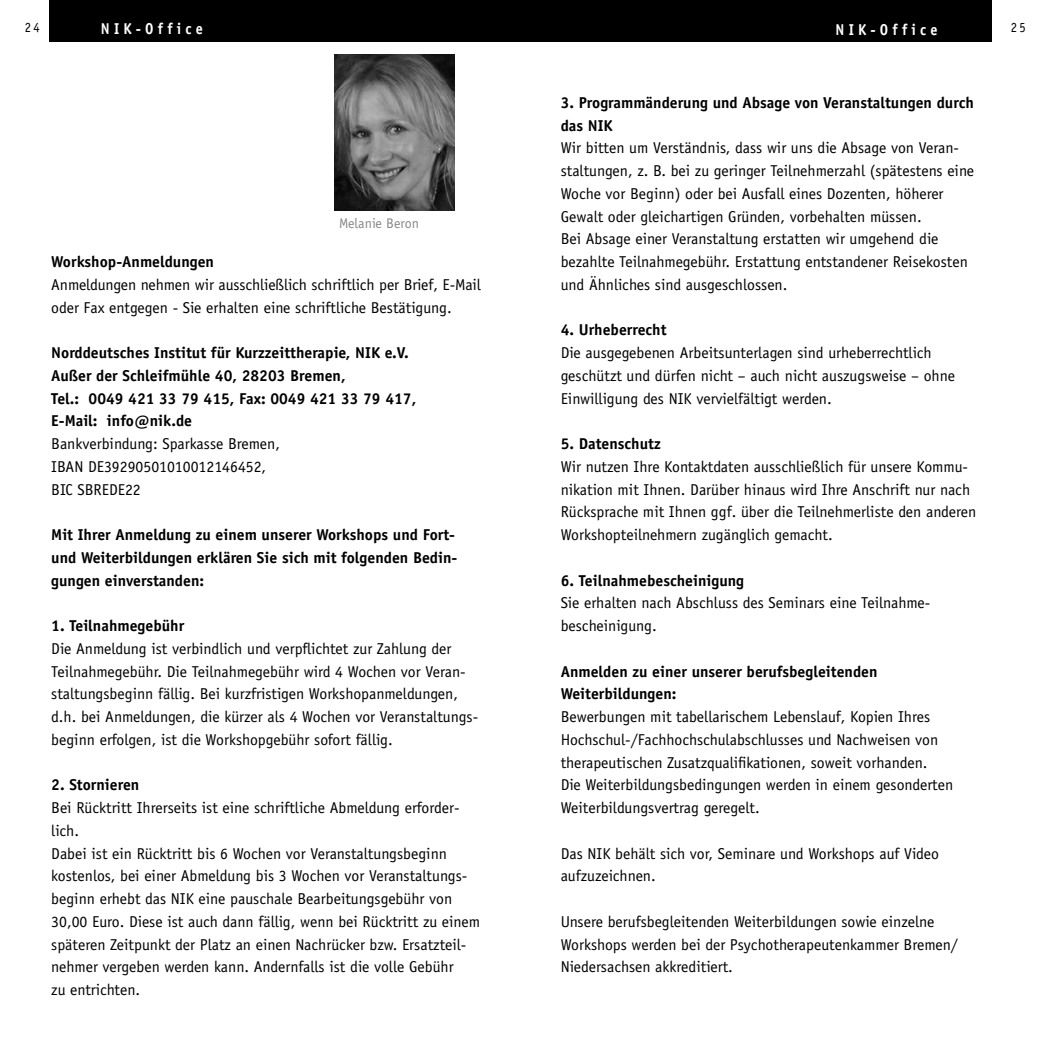
<style>
.page{position:relative;width:1042px;height:1042px;background:#fff}
.page>*{position:absolute;margin:0;border:0;box-sizing:border-box;transform-origin:0 0}
.t1{font:15.75px/22.8px "Officina Sans";color:#000}
.t2{font:700 15.75px/22.8px "Officina Sans";color:#000}
.t3{font:700 15.75px "Officina Sans";letter-spacing:.3em;color:#fff;scale:.9 1}
.t4{font:14px "Officina Sans";color:#87888a}
.t5{font:14px "Officina Sans";color:#000;scale:.9 1}
</style>
<div class="page">
<div style="left:50px;top:0;width:942px;height:42px;background:#000"></div>
<img style="left:334px;top:55px;width:120px;height:156px">
<p class="t5" style="left:25px;top:19px;width:18px">24</p>
<p class="t3" style="left:100px;top:16px;width:115px">NIK-Office</p>
<p class="t5" style="left:1010px;top:19px;width:18px">25</p>
<p class="t3" style="left:101px;top:19px;width:115px">NIK-Office</p>
<p class="t3" style="left:835px;top:20px;width:115px">NIK-Office</p>
<p class="t4" style="left:339px;top:215px;width:81px">Melanie Beron</p>
<p class="t2" style="left:51px;top:250px;width:164px">Workshop-Anmeldungen</p>
<p class="t1" style="left:51px;top:273px;width:431px">Anmeldungen nehmen wir ausschließlich schriftlich per Brief, E-Mail oder Fax entgegen - Sie erhalten eine schriftliche Bestätigung.</p>
<p class="t2" style="left:51px;top:341px;width:366px">Norddeutsches Institut für Kurzzeittherapie, NIK e.V.<br>Außer der Schleifmühle 40, 28203 Bremen,<br>Tel.: 0049 421 33 79 415, Fax: 0049 421 33 79 417, E-Mail: info@nik.de</p>
<p class="t1" style="left:51px;top:432px;width:230px">Bankverbindung: Sparkasse Bremen,<br>IBAN DE39290501010012146452,<br>BIC SBREDE22</p>
<p class="t2" style="left:51px;top:523px;width:408px">Mit Ihrer Anmeldung zu einem unserer Workshops und Fort&shy;und Weiterbildungen erklären Sie sich mit folgenden Bedin&shy;gungen einverstanden:</p>
<p class="t2" style="left:51px;top:614px;width:134px">1. Teilnahmegebühr</p>
<p class="t1" style="left:51px;top:637px;width:428px">Die Anmeldung ist verbindlich und verpflichtet zur Zahlung der Teilnahmegebühr. Die Teilnahmegebühr wird 4 Wochen vor Veran&shy;staltungsbeginn fällig. Bei kurzfristigen Workshopanmeldungen, d.h. bei Anmeldungen, die kürzer als 4 Wochen vor Veranstaltungs&shy;beginn erfolgen, ist die Workshopgebühr sofort fällig.</p>
<p class="t2" style="left:51px;top:773px;width:90px">2. Stornieren</p>
<p class="t1" style="left:51px;top:796px;width:430px">Bei Rücktritt Ihrerseits ist eine schriftliche Abmeldung erforder&shy;lich.<br>Dabei ist ein Rücktritt bis 6 Wochen vor Veranstaltungsbeginn kostenlos, bei einer Abmeldung bis 3 Wochen vor Veranstaltungs&shy;beginn erhebt das NIK eine pauschale Bearbeitungsgebühr von 30,00 Euro. Diese ist auch dann fällig, wenn bei Rücktritt zu einem späteren Zeitpunkt der Platz an einen Nachrücker bzw. Ersatzteil&shy;nehmer vergeben werden kann. Andernfalls ist die volle Gebühr<br>zu entrichten.</p>
<p class="t2" style="left:561px;top:91px;width:415px">3. Programmänderung und Absage von Veranstaltungen durch das NIK</p>
<p class="t1" style="left:561px;top:137px;width:415px">Wir bitten um Verständnis, dass wir uns die Absage von Veran&shy;staltungen, z. B. bei zu geringer Teilnehmerzahl (spätestens eine Woche vor Beginn) oder bei Ausfall eines Dozenten, höherer Gewalt oder gleichartigen Gründen, vorbehalten müssen.<br>Bei Absage einer Veranstaltung erstatten wir umgehend die bezahlte Teilnahmegebühr. Erstattung entstandener Reisekosten und Ähnliches sind ausgeschlossen.</p>
<p class="t2" style="left:561px;top:318px;width:107px">4. Urheberrecht</p>
<p class="t1" style="left:561px;top:341px;width:396px">Die ausgegebenen Arbeitsunterlagen sind urheberrechtlich geschützt und dürfen nicht – auch nicht auszugsweise – ohne<br>Einwilligung des NIK vervielfältigt werden.</p>
<p class="t2" style="left:561px;top:432px;width:102px">5. Datenschutz</p>
<p class="t1" style="left:561px;top:455px;width:417px">Wir nutzen Ihre Kontaktdaten ausschließlich für unsere Kommu&shy;nikation mit Ihnen. Darüber hinaus wird Ihre Anschrift nur nach Rücksprache mit Ihnen ggf. über die Teilnehmerliste den anderen Workshopteilnehmern zugänglich gemacht.</p>
<p class="t2" style="left:561px;top:569px;width:185px">6. Teilnahmebescheinigung</p>
<p class="t1" style="left:561px;top:592px;width:371px">Sie erhalten nach Abschluss des Seminars eine Teilnahme&shy;bescheinigung.</p>
<p class="t2" style="left:561px;top:660px;width:318px">Anmelden zu einer unserer berufsbegleitenden<br>Weiterbildungen:</p>
<p class="t1" style="left:561px;top:705px;width:394px">Bewerbungen mit tabellarischem Lebenslauf, Kopien Ihres Hochschul-/Fachhochschulabschlusses und Nachweisen von therapeutischen Zusatzqualifikationen, soweit vorhanden.<br>Die Weiterbildungsbedingungen werden in einem gesonderten Weiterbildungsvertrag geregelt.</p>
<p class="t1" style="left:561px;top:842px;width:380px">Das NIK behält sich vor, Seminare und Workshops auf Video aufzuzeichnen.</p>
<p class="t1" style="left:561px;top:910px;width:399px">Unsere berufsbegleitenden Weiterbildungen sowie einzelne<br>Workshops werden bei der Psychotherapeutenkammer Bremen/<br>Niedersachsen akkreditiert.</p>
</div>
